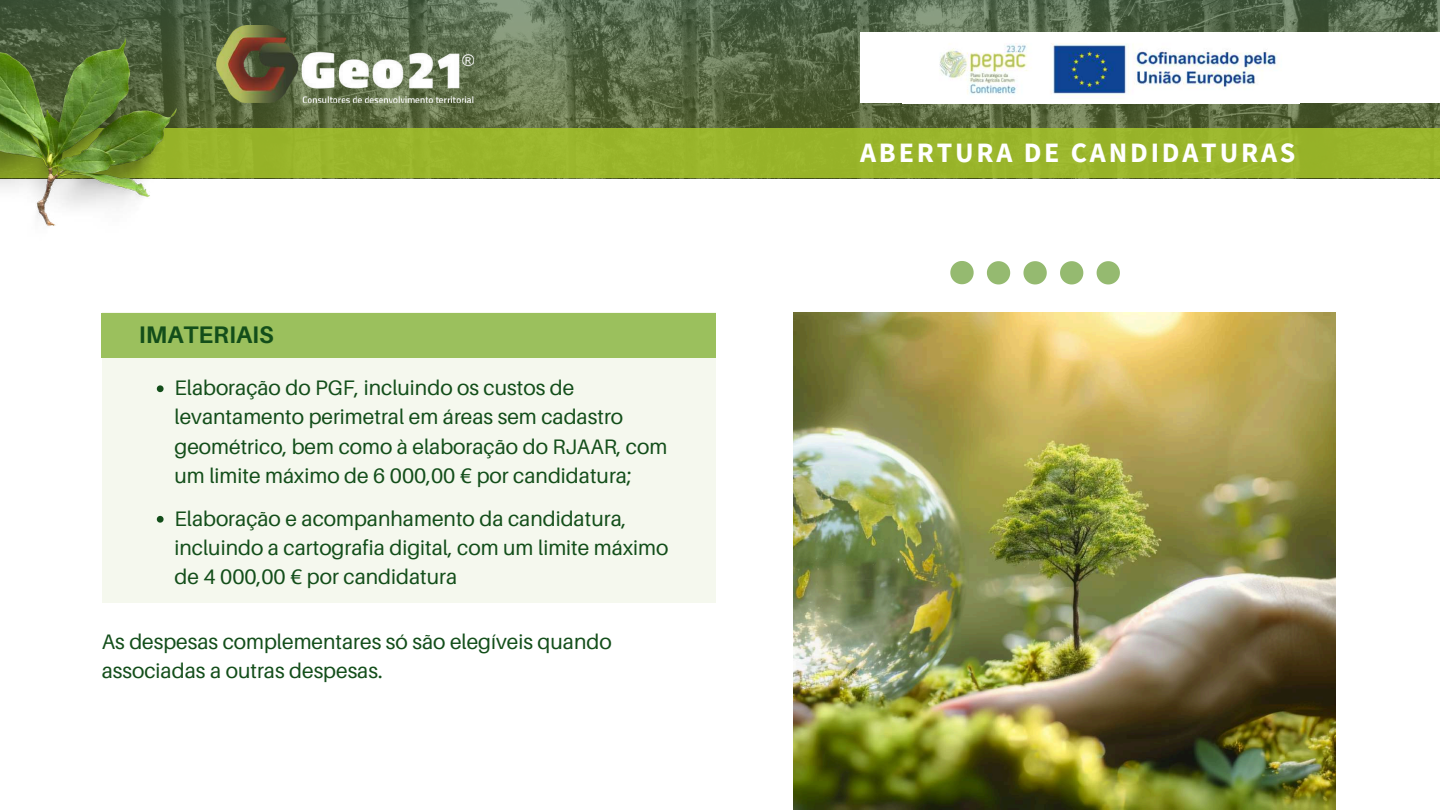
<style>
.page{position:relative;width:1440px;height:810px;background:#fff}
.page>*{position:absolute;margin:0;border:0;box-sizing:border-box;transform-origin:0 0}
.t1{font:700 28px "Source Sans Pro";letter-spacing:.1em;color:#fff}
.t2{font:700 24px "Aileron";color:#134e1a}
.t3{font:21px/29.2px "Aileron";color:#134e1a}
</style>
<div class="page">
<div style="left:102px;top:313px;width:614px;height:290px;background:#f5f8ee"></div>
<div style="left:102px;top:313px;width:614px;height:44px;background:#9bc05d"></div>
<svg style="left:0;top:0;width:1440px;height:129px"></svg>
<div style="left:0;top:129px;width:1440px;height:49px;background:#99b52b"></div>
<img style="left:216px;top:25px;width:258px;height:78px">
<div style="left:860px;top:32px;width:580px;height:70px;background:#fff"></div>
<img style="left:902px;top:43px;width:398px;height:60px">
<img style="left:0;top:37px;width:177px;height:189px">
<svg style="left:950px;top:261px;width:24px;height:23px"></svg>
<svg style="left:987px;top:261px;width:23px;height:23px"></svg>
<svg style="left:1023px;top:261px;width:24px;height:23px"></svg>
<svg style="left:1060px;top:261px;width:23px;height:23px"></svg>
<svg style="left:1097px;top:261px;width:23px;height:23px"></svg>
<img style="left:793px;top:313px;width:542px;height:497px">
<svg style="left:157px;top:385px;width:7px;height:7px"></svg>
<svg style="left:157px;top:516px;width:7px;height:7px"></svg>
<p class="t2" style="left:139px;top:320px;width:137px">IMATERIAIS</p>
<p class="t3" style="left:175px;top:373px;width:494px">Elaboração do PGF, incluindo os custos de levantamento perimetral em áreas sem cadastro geométrico, bem como à elaboração do RJAAR, com um limite máximo de 6 000,00 € por candidatura;</p>
<p class="t3" style="left:175px;top:503px;width:495px">Elaboração e acompanhamento da candidatura, incluindo a cartografia digital, com um limite máximo de 4 000,00 € por candidatura</p>
<p class="t3" style="left:102px;top:627px;width:511px">As despesas complementares só são elegíveis quando associadas a outras despesas.</p>
<h1 class="t1" style="left:860px;top:135px;width:437px">ABERTURA DE CANDIDATURAS</h1>
</div>
